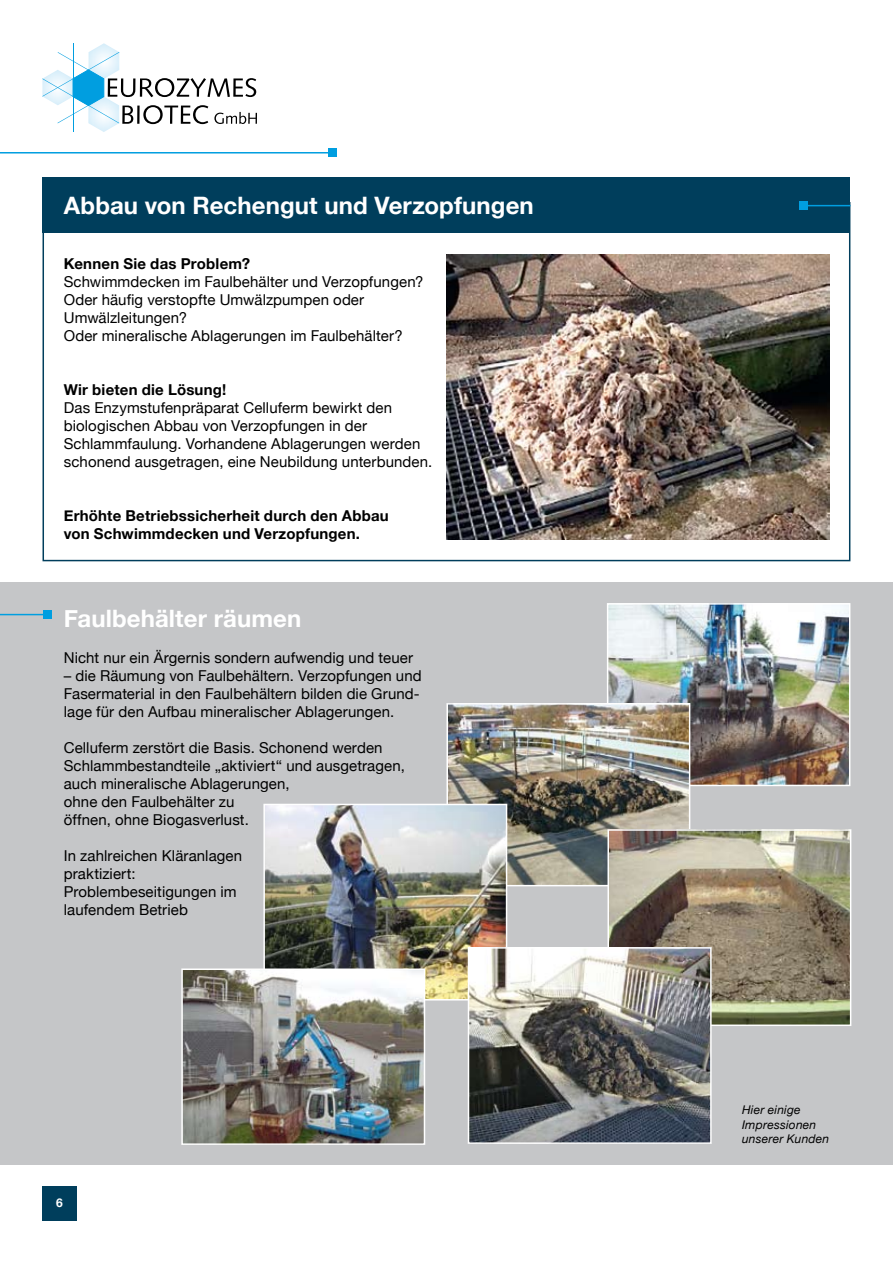
<style>
.page{position:relative;width:893px;height:1263px;background:#fff}
.page>*{position:absolute;margin:0;border:0;box-sizing:border-box;transform-origin:0 0}
.t1{font:700 24px "Helvetica Neue";letter-spacing:.005em;color:#fff}
.t2{font:15px/18px "Helvetica Neue";letter-spacing:.005em;color:#000}
.t3{font:700 15px/18px "Helvetica Neue";letter-spacing:.015em;color:#000}
.t4{font:italic 12px/14.4px "Helvetica Neue";letter-spacing:.02em;color:#000}
.t5{font:700 12px "Helvetica Neue";color:#fff}
</style>
<div class="page">
<div style="left:43px;top:1186px;width:34px;height:34px;background:#003e5c"></div>
<div style="left:0;top:583px;width:893px;height:582px;background:#c5c6c8"></div>
<div style="left:43px;top:178px;width:807px;height:55px;background:#003e5c"></div>
<div style="left:43px;top:202px;width:807px;height:359px;border:2px solid #003e5c"></div>
<hr style="left:0;top:614px;width:48px;height:1px;background:#009ee0">
<div style="left:43px;top:610px;width:9px;height:9px;background:#009ee0"></div>
<hr style="left:803px;top:205px;width:47px;height:1px;background:#009ee0">
<div style="left:799px;top:201px;width:8px;height:9px;background:#009ee0"></div>
<img style="left:89px;top:43px;width:30px;height:89px">
<hr style="left:73px;top:43px;width:1px;height:89px;background:#009ee0">
<svg style="left:42px;top:52px;width:215px;height:72px"></svg>
<hr style="left:0;top:152px;width:333px;height:1px;background:#009ee0">
<div style="left:328px;top:148px;width:9px;height:9px;background:#009ee0"></div>
<img style="left:446px;top:254px;width:383px;height:285px">
<img style="left:610px;top:606px;width:237px;height:177px">
<div style="left:607px;top:603px;width:243px;height:183px;border:2px solid #fff"></div>
<img style="left:449px;top:706px;width:238px;height:177px">
<div style="left:446px;top:703px;width:244px;height:183px;border:2px solid #fff"></div>
<img style="left:610px;top:832px;width:238px;height:191px">
<div style="left:607px;top:829px;width:244px;height:197px;border:2px solid #fff"></div>
<img style="left:266px;top:807px;width:238px;height:190px">
<div style="left:263px;top:804px;width:244px;height:196px;border:2px solid #fff"></div>
<img style="left:184px;top:971px;width:238px;height:171px">
<div style="left:181px;top:968px;width:244px;height:177px;border:2px solid #fff"></div>
<img style="left:471px;top:950px;width:238px;height:191px">
<div style="left:468px;top:947px;width:244px;height:197px;border:2px solid #fff"></div>
<h1 class="t1" style="left:64px;top:191px;width:472px">Abbau von Rechengut und Verzopfungen</h1>
<p class="t3" style="left:64px;top:254px;width:188px">Kennen Sie das Problem?</p>
<p class="t2" style="left:64px;top:272px;width:361px">Schwimmdecken im Faulbehälter und Verzopfungen?<br>Oder häufig verstopfte Umwälzpumpen oder Umwälzleitungen?<br>Oder mineralische Ablagerungen im Faulbehälter?</p>
<p class="t3" style="left:64px;top:380px;width:164px">Wir bieten die Lösung!</p>
<p class="t2" style="left:64px;top:398px;width:370px">Das Enzymstufenpräparat Celluferm bewirkt den biologischen Abbau von Verzopfungen in der Schlammfaulung. Vorhandene Ablagerungen werden schonend ausgetragen, eine Neubildung unterbunden.</p>
<p class="t3" style="left:64px;top:506px;width:326px">Erhöhte Betriebssicherheit durch den Abbau von Schwimmdecken und Verzopfungen.</p>
<h1 class="t1" style="left:64px;top:604px;width:239px">Faulbehälter räumen</h1>
<p class="t2" style="left:64px;top:648px;width:351px">Nicht nur ein Ärgernis sondern aufwendig und teuer</p>
<p class="t2" style="left:64px;top:666px;width:359px">– die Räumung von Faulbehältern. Verzopfungen und<br>Fasermaterial in den Faulbehältern bilden die Grund&shy;lage für den Aufbau mineralischer Ablagerungen.</p>
<p class="t2" style="left:64px;top:738px;width:343px">Celluferm zerstört die Basis. Schonend werden Schlammbestandteile „aktiviert“ und ausgetragen, auch mineralische Ablagerungen,<br>ohne den Faulbehälter zu<br>öffnen, ohne Biogasverlust.</p>
<p class="t2" style="left:64px;top:846px;width:180px">In zahlreichen Kläranlagen praktiziert:<br>Problembeseitigungen im laufendem Betrieb</p>
<p class="t5" style="left:56px;top:1196px;width:8px">6</p>
<p class="t4" style="left:742px;top:1102px;width:89px">Hier einige<br>Impressionen unserer Kunden</p>
</div>
